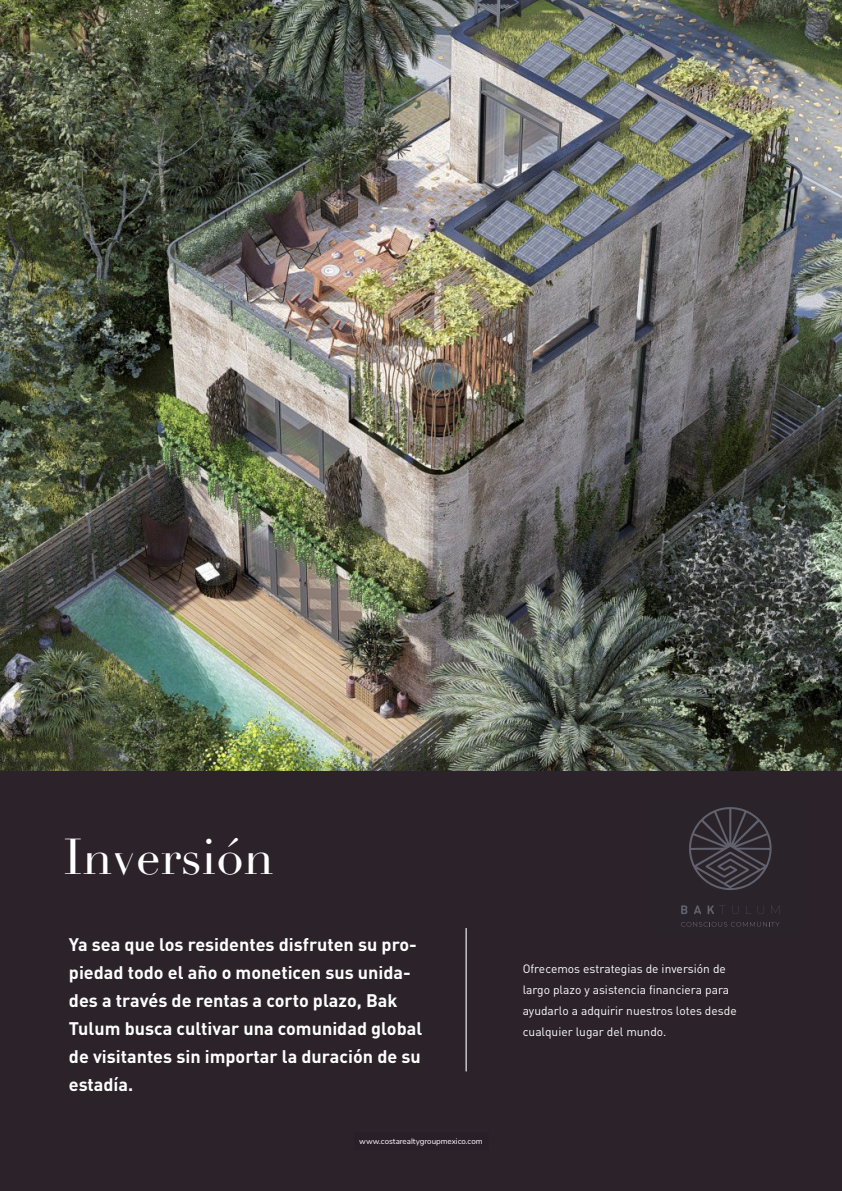
<style>
.page{position:relative;width:842px;height:1191px;background:#fff}
.page>*{position:absolute;margin:0;border:0;box-sizing:border-box;transform-origin:0 0}
.t1{font:49.2px "Didot";color:#fff}
.t2{font:700 18px/28px "DIN Pro";color:#fff}
.t3{font:12px/21px "DIN Pro";color:#fff}
.t4{font:500 11.1px "DIN Pro";letter-spacing:.2em;color:#fff}
.t5{font:8px "Nunito Sans";color:#fff}
</style>
<div class="page">
<div style="left:0;top:770px;width:842px;height:421px;background:#2b222a"></div>
<img style="left:0;top:0;width:842px;height:770px">
<hr style="left:466px;top:928px;width:1px;height:143px;background:#fff">
<svg style="left:689px;top:807px;width:83px;height:83px"></svg>
<svg style="left:681px;top:905px;width:6px;height:9px"></svg>
<svg style="left:694px;top:905px;width:7px;height:9px"></svg>
<svg style="left:707px;top:905px;width:19px;height:9px"></svg>
<svg style="left:732px;top:906px;width:7px;height:8px"></svg>
<svg style="left:746px;top:906px;width:18px;height:8px"></svg>
<svg style="left:771px;top:905px;width:8px;height:9px"></svg>
<svg style="left:681px;top:922px;width:99px;height:4px"></svg>
<h1 class="t1" style="left:64px;top:827px;width:212px">Inversión</h1>
<p class="t2" style="left:69px;top:928px;width:355px">Ya sea que los residentes disfruten su pro&shy;piedad todo el año o moneticen sus unida&shy;des a través de rentas a corto plazo, Bak Tulum busca cultivar una comunidad global de visitantes sin importar la duración de su estadía.</p>
<p class="t4" style="left:362px;top:1132px;width:110px">BAKTULUM.COM</p>
<p class="t5" style="left:359px;top:1135px;width:125px">www.costarealtygroupmexico.com</p>
<p class="t3" style="left:523px;top:957px;width:215px">Ofrecemos estrategias de inversión de largo plazo y asistencia financiera para ayudarlo a adquirir nuestros lotes desde cualquier lugar del mundo.</p>
</div>
